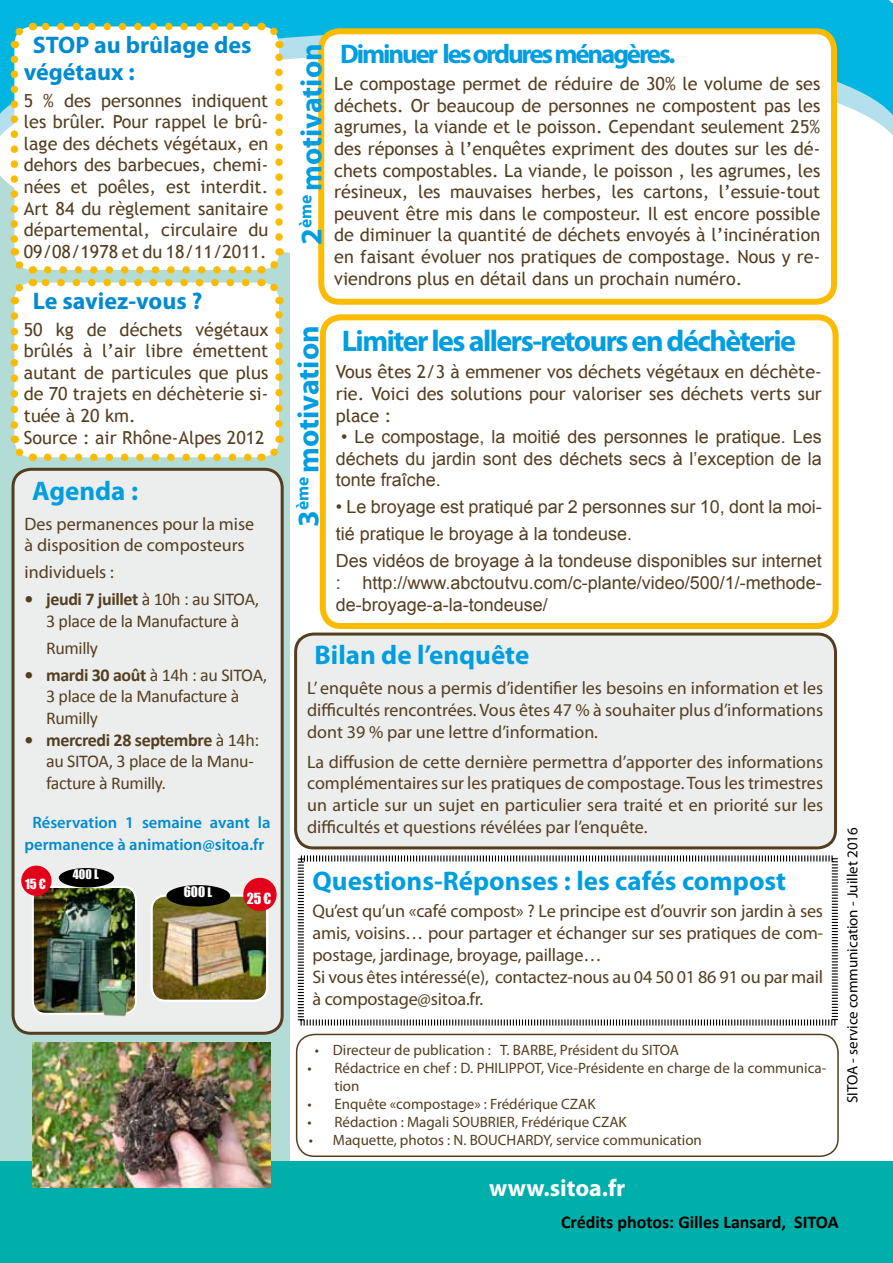
<style>
.page{position:relative;width:893px;height:1263px;background:#fff}
.page>*{position:absolute;margin:0;border:0;box-sizing:border-box;transform-origin:0 0}
.t1{font:700 30px "Myriad Pro";letter-spacing:-.05em;color:#009ee0}
.t2{font:700 30px "Myriad Pro";color:#009ee0}
.t3{font:700 27px "Myriad Pro";color:#009ee0}
.t4{font:700 27px "Myriad Pro";letter-spacing:-.08em;color:#009ee0}
.t5{font:700 24px/27px "Myriad Pro";color:#008bd0}
.t6{font:700 24px "Myriad Pro";color:#fff}
.t7{font:18.15px/21.8px "Myriad Pro";letter-spacing:-.01em;color:#543e20}
.t8{font:18px/21.6px "Trebuchet MS";color:#543e20;text-align:justify}
.t9{font:18px/21.6px "Myriad Pro";color:#543e20;text-align:justify}
.t10{font:18px/21.6px "Arial";color:#543e20}
.t11{font:18px/21.6px "Calibri";letter-spacing:-.02em;color:#543e20}
.t12{font:700 18px "Calibri";color:#000}
.t13{font:600 16.5px/21.6px "Myriad Pro";color:#008bd0;text-align:center}
.t14{font:15px/18px "Myriad Pro";color:#543e20}
.t15{font:15px "Myriad Pro";color:#000}
.t16{font:14.1px "Impact";color:#fff}
.t17{font:13.35px "Impact";color:#fff}
.t18{font:12.9px "Impact";color:#fff}
.t19{font:12.15px "Impact";color:#fff}
.s1{font-weight:700}
.s2{font-size:12.15px}
</style>
<div class="page">
<div style="left:0;top:0;width:290px;height:1263px;background:#b3dcd7"></div>
<div style="left:0;top:1162px;width:893px;height:101px;background:#00afa9"></div>
<div style="left:0;top:0;width:893px;height:31px;background:#00b5e0"></div>
<svg style="left:0;top:53px;width:893px;height:200px"></svg>
<svg style="left:297px;top:855px;width:541px;height:171px"></svg>
<div style="left:296px;top:634px;width:539px;height:214px;background:#eceded;border-radius:18px"></div>
<div style="left:294px;top:632px;width:543px;height:217px;border:3px solid #543e20;border-radius:18px"></div>
<div style="left:321px;top:31px;width:513px;height:271px;background:#fff;border-radius:18px"></div>
<div style="left:318px;top:28px;width:519px;height:277px;border:6px solid #fabb00;border-radius:18px"></div>
<div style="left:320px;top:314px;width:519px;height:315px;border:6px solid #fabb00;border-radius:18px"></div>
<svg style="left:6px;top:18px;width:281px;height:443px;background:#f3f8f0"></svg>
<div style="left:13px;top:469px;width:269px;height:564px;background:#eceded;border-radius:18px"></div>
<div style="left:12px;top:468px;width:272px;height:567px;border:3px solid #543e20;border-radius:18px"></div>
<img style="left:35px;top:889px;width:99px;height:123px">
<div style="left:32px;top:886px;width:105px;height:129px;border:2px solid #fff;border-radius:12px"></div>
<div style="left:21px;top:865px;width:31px;height:31px;background:#e2001a;border-radius:50%"></div>
<img style="left:96px;top:977px;width:36px;height:40px">
<div style="left:59px;top:868px;width:55px;height:19px;background:#000;border-radius:50%"></div>
<img style="left:154px;top:897px;width:111px;height:102px">
<div style="left:151px;top:894px;width:117px;height:108px;border:2px solid #fff;border-radius:14px"></div>
<div style="left:243px;top:878px;width:34px;height:33px;background:#e2001a;border-radius:50%"></div>
<div style="left:166px;top:885px;width:64px;height:21px;background:#000;border-radius:50%"></div>
<img style="left:33px;top:1042px;width:237px;height:146px">
<div style="left:296px;top:1034px;width:543px;height:123px;border:2px solid #543e20;border-radius:18px"></div>
<h3 class="t5" style="left:24px;top:30px;width:229px;text-indent:9px">STOP au brûlage des végétaux :</h3>
<p class="t8" style="left:24px;top:90px;width:246px">5 % des personnes indiquent les brûler. Pour rappel le brû&shy;lage des déchets végétaux, en dehors des barbecues, chemi&shy;nées et poêles, est interdit.<br>Art 84 du règlement sanitaire départemental, circulaire du 09/08/1978 et du 18/11/2011.</p>
<h3 class="t5" style="left:33px;top:286px;width:171px">Le saviez-vous ?</h3>
<p class="t8" style="left:24px;top:319px;width:246px;text-align:left">50 kg de déchets végétaux brûlés à l’air libre émettent autant de particules que plus de 70 trajets en déchèterie si&shy;tuée à 20 km.<br>Source : air Rhône-Alpes 2012</p>
<h2 class="t3" style="left:32px;top:473px;width:108px">Agenda :</h2>
<p class="t9" style="left:25px;top:512px;width:231px">Des permanences pour la mise à disposition de composteurs</p>
<p class="t9" style="left:25px;top:561px;width:91px">individuels :</p>
<p class="t11" style="left:25px;top:588px;width:236px;text-align:center"><span class="s1">• jeudi 7 juillet</span> à 10h : au SITOA,<br>3 place de la Manufacture à</p>
<p class="t11" style="left:46px;top:637px;width:53px">Rumilly</p>
<p class="t11" style="left:46px;top:664px;width:223px;text-indent:-22px"><span class="s1">• mardi 30 août</span> à 14h : au SITOA,<br>3 place de la Manufacture à<br>Rumilly</p>
<p class="t11" style="left:46px;top:729px;width:215px;text-indent:-22px"><span class="s1">• mercredi 28 septembre</span> à 14h: au SITOA, 3 place de la Manu&shy;facture à Rumilly.</p>
<p class="t13" style="left:25px;top:812px;width:248px">Réservation 1 semaine avant la permanence à animation@sitoa.fr</p>
<p class="t18" style="left:25px;top:874px;width:22px">15 €</p>
<p class="t19" style="left:73px;top:865px;width:27px">400 L</p>
<p class="t17" style="left:184px;top:881px;width:30px">600 <span class="s2">L</span></p>
<p class="t16" style="left:247px;top:887px;width:26px">25 €</p>
<h1 class="t2" style="left:292px;top:245px;width:203px;rotate:-90deg">2<sup>ème</sup> motivation</h1>
<h2 class="t4" style="left:340px;top:36px;width:337px">Diminuer les ordures ménagères.</h2>
<p class="t8" style="left:334px;top:73px;width:488px">Le compostage permet de réduire de 30% le volume de ses déchets. Or beaucoup de personnes ne compostent pas les agrumes, la viande et le poisson. Cependant seulement 25% des réponses à l’enquêtes expriment des doutes sur les dé&shy;chets compostables. La viande, le poisson , les agrumes, les résineux, les mauvaises herbes, les cartons, l’essuie-tout peuvent être mis dans le composteur. Il est encore possible de diminuer la quantité de déchets envoyés à l’incinération en faisant évoluer nos pratiques de compostage. Nous y re&shy;viendrons plus en détail dans un prochain numéro.</p>
<h1 class="t2" style="left:289px;top:527px;width:203px;rotate:-90deg">3<sup>ème</sup> motivation</h1>
<h1 class="t1" style="left:342px;top:322px;width:456px">Limiter les allers-retours en déchèterie</h1>
<p class="t8" style="left:336px;top:361px;width:488px">Vous êtes 2/3 à emmener vos déchets végétaux en déchète&shy;rie. Voici des solutions pour valoriser ses déchets verts sur place :</p>
<p class="t10" style="left:336px;top:426px;width:487px;text-align:justify">• Le compostage, la moitié des personnes le pratique. Les déchets du jardin sont des déchets secs à l’exception de la tonte fraîche.</p>
<p class="t10" style="left:336px;top:494px;width:487px;line-height:27px">• Le broyage est pratiqué par 2 personnes sur 10, dont la moi&shy;tié pratique le broyage à la tondeuse.<br>Des vidéos de broyage à la tondeuse disponibles sur internet</p>
<p class="t10" style="left:336px;top:572px;width:487px">: http://www.abctoutvu.com/c-plante/video/500/1/-methode&shy;de-broyage-a-la-tondeuse/</p>
<h2 class="t3" style="left:315px;top:638px;width:216px">Bilan de l’enquête</h2>
<p class="t9" style="left:307px;top:677px;width:518px">L’ enquête nous a permis d’identifier les besoins en information et les difficultés rencontrées. Vous êtes 47 % à souhaiter plus d’informations dont 39 % par une lettre d’information.</p>
<p class="t9" style="left:307px;top:751px;width:518px">La diffusion de cette dernière permettra d’apporter des informations complémentaires sur les pratiques de compostage. Tous les trimestres un article sur un sujet en particulier sera traité et en priorité sur les difficultés et questions révélées par l’enquête.</p>
<h2 class="t3" style="left:312px;top:864px;width:475px">Questions-Réponses : les cafés compost</h2>
<p class="t7" style="left:312px;top:900px;width:512px">Qu’est qu’un «café compost» ? Le principe est d’ouvrir son jardin à ses amis, voisins… pour partager et échanger sur ses pratiques de com&shy;postage, jardinage, broyage, paillage…<br>Si vous êtes intéressé(e), contactez-nous au 04 50 01 86 91 ou par mail à compostage@sitoa.fr.</p>
<p class="t14" style="left:315px;top:1041px;width:366px">• Directeur de publication : T. BARBE, Président du SITOA</p>
<p class="t14" style="left:334px;top:1059px;width:493px;text-indent:-27px">• Rédactrice en chef : D. PHILIPPOT, Vice-Présidente en charge de la communica&shy;tion</p>
<p class="t14" style="left:307px;top:1095px;width:290px">• Enquête «compostage» : Frédérique CZAK</p>
<p class="t14" style="left:307px;top:1113px;width:321px">• Rédaction : Magali SOUBRIER, Frédérique CZAK</p>
<p class="t14" style="left:309px;top:1131px;width:394px">• Maquette, photos : N. BOUCHARDY, service communication</p>
<h3 class="t6" style="left:489px;top:1173px;width:138px">www.sitoa.fr</h3>
<p class="t12" style="left:561px;top:1211px;width:279px">Crédits photos: Gilles Lansard, SITOA</p>
<p class="t15" style="left:843px;top:1103px;width:277px;rotate:-90deg">SITOA - service communication - Juillet 2016</p>
</div>
